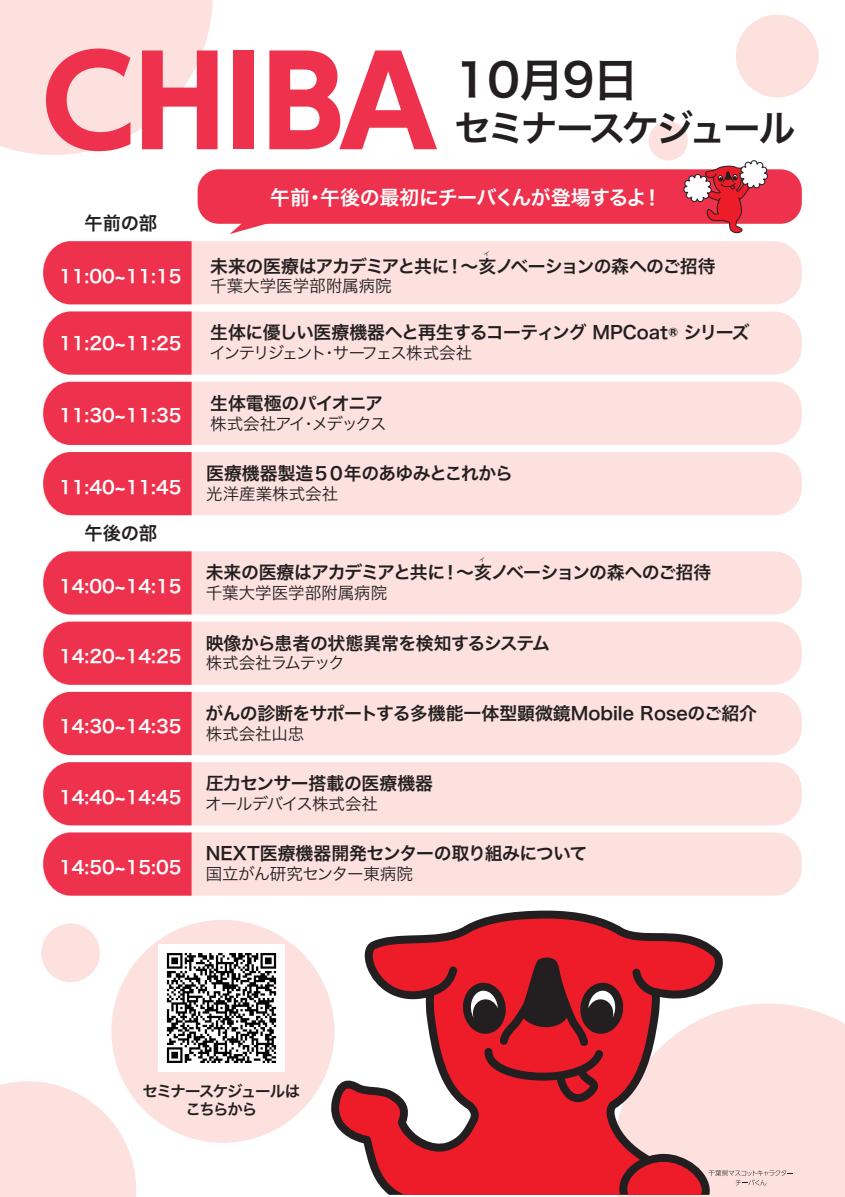
<style>
.page{position:relative;width:845px;height:1197px;background:#fff}
.page>*{position:absolute;margin:0;border:0;box-sizing:border-box;transform-origin:0 0}
.t1{font:45.5px "Hiragino Sans W6";letter-spacing:-.03em;color:#231f20}
.t2{font:37px "Hiragino Sans W6";letter-spacing:-.095em;color:#231f20}
.t3{font:20px "Hiragino Sans W6";letter-spacing:-.03em;color:#fff}
.t4{font:18.3px "Hiragino Sans W6";letter-spacing:-.02em;color:#231f20}
.t5{font:17.9px "Hiragino Sans W6";letter-spacing:-.03em;color:#231f20}
.t6{font:17.9px "Hiragino Sans W6";color:#fff}
.t7{font:17.9px "Hiragino Sans W6";letter-spacing:-.05em;color:#231f20}
.t8{font:17.9px "Hiragino Sans W6";color:#231f20}
.t9{font:16.5px "Hiragino Sans W3";color:#231f20}
.t10{font:16.5px "Hiragino Sans W3";letter-spacing:-.115em;color:#231f20}
.t11{font:16.5px "Hiragino Sans W3";letter-spacing:-.03em;color:#231f20}
.t12{font:16.5px "Hiragino Sans W3";letter-spacing:-.095em;color:#231f20}
.t13{font:16.5px "Hiragino Sans W3";letter-spacing:-.055em;color:#231f20}
.t14{font:16.5px "Hiragino Sans W3";letter-spacing:-.07em;color:#231f20}
.t15{font:15.45px/18.6px "Hiragino Sans W6";letter-spacing:-.085em;color:#231f20;text-align:center}
.t16{font:6px "Koz Go Pr 6 N";color:#231f20}
</style>
<div class="page">
<svg style="left:0;top:1081px;width:136px;height:116px"></svg>
<div style="left:41px;top:923px;width:59px;height:59px;background:#fce1de;border-radius:50%"></div>
<div style="left:617px;top:1003px;width:228px;height:194px;background:#fce1de"></div>
<div style="left:736px;top:15px;width:82px;height:82px;background:#fce1de;border-radius:50%"></div>
<div style="left:648px;top:121px;width:39px;height:39px;background:#fce1de;border-radius:50%"></div>
<div style="left:111px;top:920px;width:223px;height:223px;background:#fce1de;border-radius:50%"></div>
<img style="left:158px;top:945px;width:127px;height:126px">
<div style="left:43px;top:551px;width:758px;height:63px;background:#fce1de;border-radius:28px"></div>
<div style="left:43px;top:551px;width:149px;height:63px;background:#ee324d"></div>
<svg style="left:0;top:0;width:217px;height:155px;background:#f8b7bc"></svg>
<div style="left:233px;top:50px;width:21px;height:99px;background:#ee324d"></div>
<svg style="left:269px;top:50px;width:168px;height:99px"></svg>
<div style="left:43px;top:311px;width:758px;height:64px;background:#fce1de;border-radius:28px"></div>
<svg style="left:43px;top:311px;width:149px;height:64px;background:#ee3d56"></svg>
<div style="left:43px;top:382px;width:758px;height:63px;background:#fce1de;border-radius:28px"></div>
<div style="left:43px;top:382px;width:149px;height:63px;background:#ee324d"></div>
<div style="left:43px;top:452px;width:758px;height:63px;background:#fce1de;border-radius:28px"></div>
<div style="left:43px;top:452px;width:149px;height:63px;background:#ee324d"></div>
<div style="left:43px;top:621px;width:758px;height:64px;background:#fce1de;border-radius:28px"></div>
<svg style="left:43px;top:621px;width:149px;height:64px;background:#ee3d56"></svg>
<div style="left:43px;top:692px;width:758px;height:63px;background:#fce1de;border-radius:28px"></div>
<div style="left:43px;top:692px;width:149px;height:63px;background:#ee324d"></div>
<div style="left:43px;top:762px;width:758px;height:63px;background:#fce1de;border-radius:28px"></div>
<div style="left:43px;top:762px;width:149px;height:63px;background:#ee324d"></div>
<div style="left:43px;top:832px;width:758px;height:63px;background:#fce1de;border-radius:28px"></div>
<div style="left:43px;top:832px;width:149px;height:63px;background:#ee324d"></div>
<svg style="left:724px;top:1170px;width:69px;height:15px"></svg>
<svg style="left:330px;top:910px;width:394px;height:285px"></svg>
<svg style="left:338px;top:918px;width:377px;height:277px;fill:#ee1f28"></svg>
<svg style="left:461px;top:957px;width:163px;height:145px;background:#ac2129"></svg>
<div style="left:43px;top:241px;width:758px;height:63px;background:#fce1de;border-radius:28px"></div>
<div style="left:43px;top:241px;width:149px;height:63px;background:#ee324d"></div>
<div style="left:198px;top:169px;width:603px;height:55px;background:#ee324d;border-radius:21px"></div>
<svg style="left:229px;top:223px;width:57px;height:11px"></svg>
<svg style="left:683px;top:160px;width:85px;height:74px"></svg>
<h1 class="t1" style="left:455px;top:39px;width:185px">10月9日</h1>
<h2 class="t2" style="left:454px;top:94px;width:343px">セミナースケジュール</h2>
<p class="t4" style="left:84px;top:207px;width:74px">午前の部</p>
<p class="t6" style="left:59px;top:260px;width:124px">11:00~11:15</p>
<p class="t6" style="left:59px;top:327px;width:124px">11:20~11:25</p>
<p class="t6" style="left:59px;top:399px;width:124px">11:30~11:35</p>
<p class="t6" style="left:59px;top:470px;width:124px">11:40~11:45</p>
<p class="t4" style="left:84px;top:517px;width:74px">午後の部</p>
<p class="t6" style="left:59px;top:570px;width:124px">14:00~14:15</p>
<p class="t6" style="left:59px;top:640px;width:124px">14:20~14:25</p>
<p class="t6" style="left:59px;top:710px;width:124px">14:30~14:35</p>
<p class="t6" style="left:59px;top:781px;width:124px">14:40~14:45</p>
<p class="t6" style="left:59px;top:851px;width:124px">14:50~15:05</p>
<p class="t3" style="left:270px;top:179px;width:393px">午前・午後の最初にチーバくんが登場するよ！</p>
<p class="t16" style="left:484px;top:250px;width:7px">イ</p>
<p class="t7" style="left:210px;top:250px;width:507px">未来の医療はアカデミアと共に！～亥ノベーションの森へのご招待</p>
<p class="t9" style="left:210px;top:272px;width:183px">千葉大学医学部附属病院</p>
<p class="t5" style="left:210px;top:316px;width:541px">生体に優しい医療機器へと再生するコーティング MPCoat® シリーズ</p>
<p class="t10" style="left:210px;top:338px;width:264px">インテリジェント・サーフェス株式会社</p>
<p class="t5" style="left:210px;top:387px;width:174px">生体電極のパイオニア</p>
<p class="t12" style="left:210px;top:409px;width:178px">株式会社アイ・メデックス</p>
<p class="t5" style="left:206px;top:457px;width:308px">医療機器製造５０年のあゆみとこれから</p>
<p class="t9" style="left:206px;top:479px;width:133px">光洋産業株式会社</p>
<p class="t16" style="left:479px;top:556px;width:7px">イ</p>
<p class="t7" style="left:206px;top:556px;width:507px">未来の医療はアカデミアと共に！～亥ノベーションの森へのご招待</p>
<p class="t9" style="left:206px;top:578px;width:183px">千葉大学医学部附属病院</p>
<p class="t5" style="left:206px;top:627px;width:346px">映像から患者の状態異常を検知するシステム</p>
<p class="t14" style="left:206px;top:648px;width:141px">株式会社ラムテック</p>
<p class="t8" style="left:205px;top:697px;width:553px">がんの診断をサポートする多機能一体型顕微鏡Mobile Roseのご紹介</p>
<p class="t9" style="left:206px;top:719px;width:100px">株式会社山忠</p>
<p class="t5" style="left:206px;top:767px;width:229px">圧力センサー搭載の医療機器</p>
<p class="t13" style="left:205px;top:789px;width:174px">オールデバイス株式会社</p>
<p class="t5" style="left:206px;top:837px;width:383px">NEXT医療機器開発センターの取り組みについて</p>
<p class="t11" style="left:206px;top:859px;width:209px">国立がん研究センター東病院</p>
<p class="t15" style="left:143px;top:1081px;width:159px">セミナースケジュールはこちらから</p>
</div>
